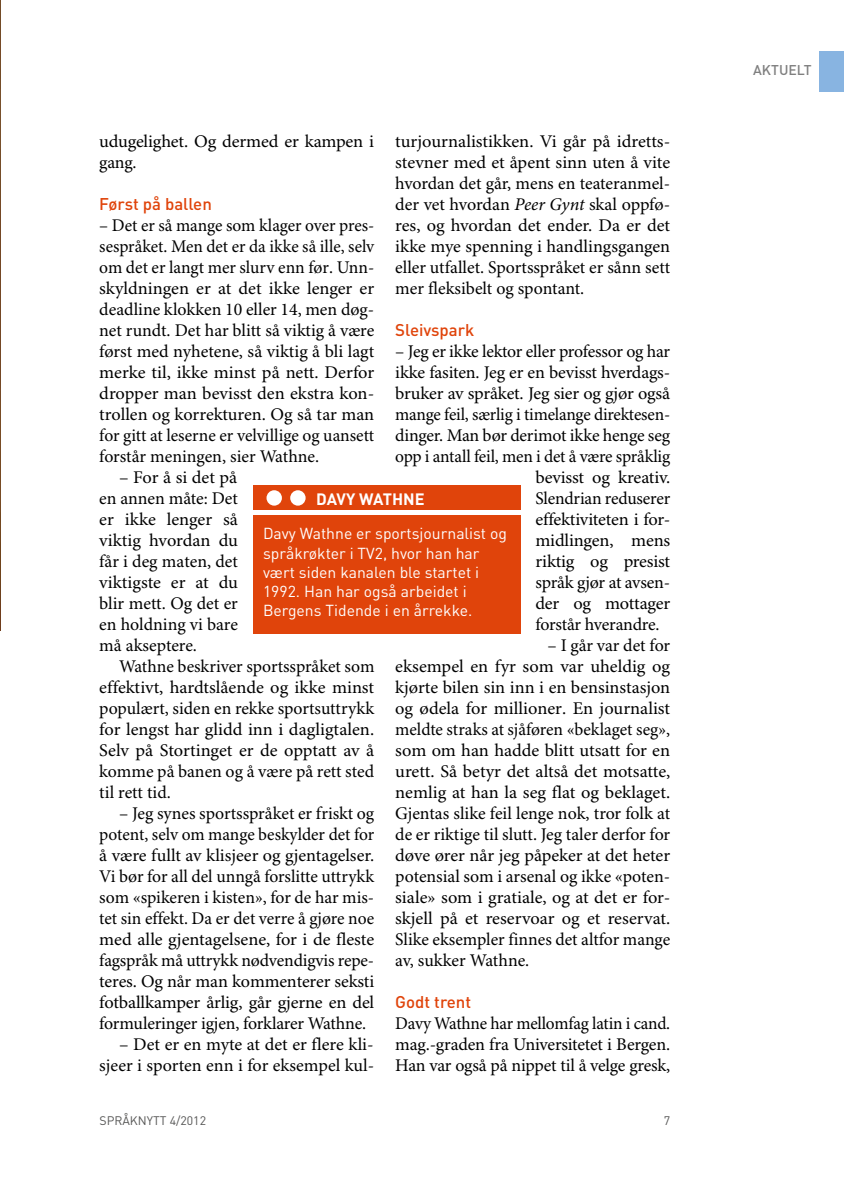
<style>
.page{position:relative;width:844px;height:1191px;background:#fff}
.page>*{position:absolute;margin:0;border:0;box-sizing:border-box;transform-origin:0 0}
.t1{font:17.85px/21px "Minion Pro";letter-spacing:-.01em;color:#000;text-align:justify}
.t2{font:500 16.8px "DIN";color:#e0440b}
.t3{font:700 16.28px "DIN";letter-spacing:-.005em;color:#fff}
.t4{font:15.75px/19.2px "DIN";color:#fff}
.t5{font:500 14px "DIN";color:#7f7f7f}
.t6{font:12.25px "DIN";color:#565655}
.s1{font-style:italic}
</style>
<div class="page">
<div style="left:819px;top:51px;width:24px;height:41px;background:#88b4e1"></div>
<img style="left:0;top:0;width:1px;height:630px">
<div style="left:253px;top:486px;width:267px;height:24px;background:#e0440b"></div>
<div style="left:253px;top:515px;width:267px;height:119px;background:#e0440b"></div>
<div style="left:266px;top:490px;width:16px;height:15px;background:#fff;border-radius:50%"></div>
<div style="left:290px;top:490px;width:15px;height:15px;background:#fff;border-radius:50%"></div>
<p class="t1" style="left:99px;top:132px;width:276px">udugelighet. Og dermed er kampen i gang.</p>
<p class="t2" style="left:99px;top:193px;width:114px">Først på ballen</p>
<p class="t1" style="left:99px;top:216px;width:276px">– Det er så mange som klager over pres&shy;sespråket. Men det er da ikke så ille, selv om det er langt mer slurv enn før. Unn&shy;skyldningen er at det ikke lenger er deadline klokken 10 eller 14, men døg&shy;net rundt. Det har blitt så viktig å være først med nyhetene, så viktig å bli lagt merke til, ikke minst på nett. Derfor dropper man bevisst den ekstra kon&shy;trollen og korrekturen. Og så tar man for gitt at leserne er velvillige og uansett forstår meningen, sier Wathne.</p>
<p class="t1" style="left:99px;top:468px;width:140px;text-indent:20px">– For å si det på en annen måte: Det er ikke lenger så viktig hvordan du får i deg maten, det viktigste er at du blir mett. Og det er en holdning vi bare må akseptere.</p>
<p class="t1" style="left:99px;top:657px;width:276px;text-indent:20px">Wathne beskriver sportsspråket som effektivt, hardtslående og ikke minst populært, siden en rekke sportsuttrykk for lengst har glidd inn i dagligtalen.<br>Selv på Stortinget er de opptatt av å komme på banen og å være på rett sted til rett tid.</p>
<p class="t1" style="left:99px;top:804px;width:276px;text-indent:20px">– Jeg synes sportsspråket er friskt og potent, selv om mange beskylder det for å være fullt av klisjeer og gjentagelser.<br>Vi bør for all del unngå forslitte uttrykk som «spikeren i kisten», for de har mis&shy;tet sin effekt. Da er det verre å gjøre noe med alle gjentagelsene, for i de fleste fagspråk må uttrykk nødvendigvis repe&shy;teres. Og når man kommenterer seksti fotballkamper årlig, går gjerne en del formuleringer igjen, forklarer Wathne.</p>
<p class="t1" style="left:99px;top:1035px;width:276px;text-align:right">– Det er en myte at det er flere kli&shy;sjeer i sporten enn i for eksempel kul-</p>
<p class="t1" style="left:395px;top:132px;width:276px">turjournalistikken. Vi går på idretts&shy;stevner med et åpent sinn uten å vite hvordan det går, mens en teateranmel&shy;der vet hvordan <span class="s1">Peer Gynt</span> skal oppfø&shy;res, og hvordan det ender. Da er det ikke mye spenning i handlingsgangen eller utfallet. Sportsspråket er sånn sett mer fleksibelt og spontant.</p>
<p class="t2" style="left:395px;top:319px;width:81px">Sleivspark</p>
<p class="t1" style="left:395px;top:342px;width:276px">– Jeg er ikke lektor eller professor og har</p>
<p class="t1" style="left:395px;top:363px;width:276px">ikke fasiten. Jeg er en bevisst hverdags-</p>
<p class="t1" style="left:395px;top:384px;width:276px">bruker av språket. Jeg sier og gjør også</p>
<p class="t1" style="left:395px;top:405px;width:276px">mange feil, særlig i timelange direktesen-</p>
<p class="t1" style="left:395px;top:426px;width:276px">dinger. Man bør derimot ikke henge seg</p>
<p class="t1" style="left:395px;top:447px;width:276px">opp i antall feil, men i det å være språklig</p>
<p class="t1" style="left:535px;top:468px;width:136px">bevisst og kreativ.</p>
<p class="t1" style="left:535px;top:489px;width:136px">Slendrian reduserer</p>
<p class="t1" style="left:535px;top:510px;width:136px">effektiviteten i for-</p>
<p class="t1" style="left:535px;top:531px;width:136px">midlingen, mens</p>
<p class="t1" style="left:535px;top:552px;width:136px">riktig og presist</p>
<p class="t1" style="left:535px;top:573px;width:136px">språk gjør at avsen-</p>
<p class="t1" style="left:535px;top:594px;width:136px">der og mottager</p>
<p class="t1" style="left:535px;top:615px;width:126px">forstår hverandre.</p>
<p class="t1" style="left:395px;top:636px;width:276px;text-indent:152px">– I går var det for eksempel en fyr som var uheldig og kjørte bilen sin inn i en bensinstasjon og ødela for millioner. En journalist meldte straks at sjåføren «beklaget seg», som om han hadde blitt utsatt for en urett. Så betyr det altså det motsatte, nemlig at han la seg flat og beklaget.<br>Gjentas slike feil lenge nok, tror folk at de er riktige til slutt. Jeg taler derfor for døve ører når jeg påpeker at det heter potensial som i arsenal og ikke «poten&shy;siale» som i gratiale, og at det er for&shy;skjell på et reservoar og et reservat.<br>Slike eksempler finnes det altfor mange av, sukker Wathne.</p>
<p class="t2" style="left:395px;top:991px;width:77px">Godt trent</p>
<p class="t1" style="left:395px;top:1014px;width:276px">Davy Wathne har mellomfag latin i cand. mag.-graden fra Universitetet i Bergen.<br>Han var også på nippet til å velge gresk,</p>
<p class="t3" style="left:316px;top:488px;width:110px">DAVY WATHNE</p>
<p class="t4" style="left:263px;top:524px;width:245px">Davy Wathne er sportsjournalist og språkrøkter i TV2, hvor han har vært siden kanalen ble startet i<br>1992. Han har også arbeidet i<br>Bergens Tidende i en årrekke.</p>
<p class="t6" style="left:99px;top:1112px;width:108px">SPRÅKNYTT 4/2012</p>
<p class="t6" style="left:663px;top:1112px;width:8px">7</p>
<p class="t5" style="left:753px;top:61px;width:60px">Aktuelt</p>
</div>
